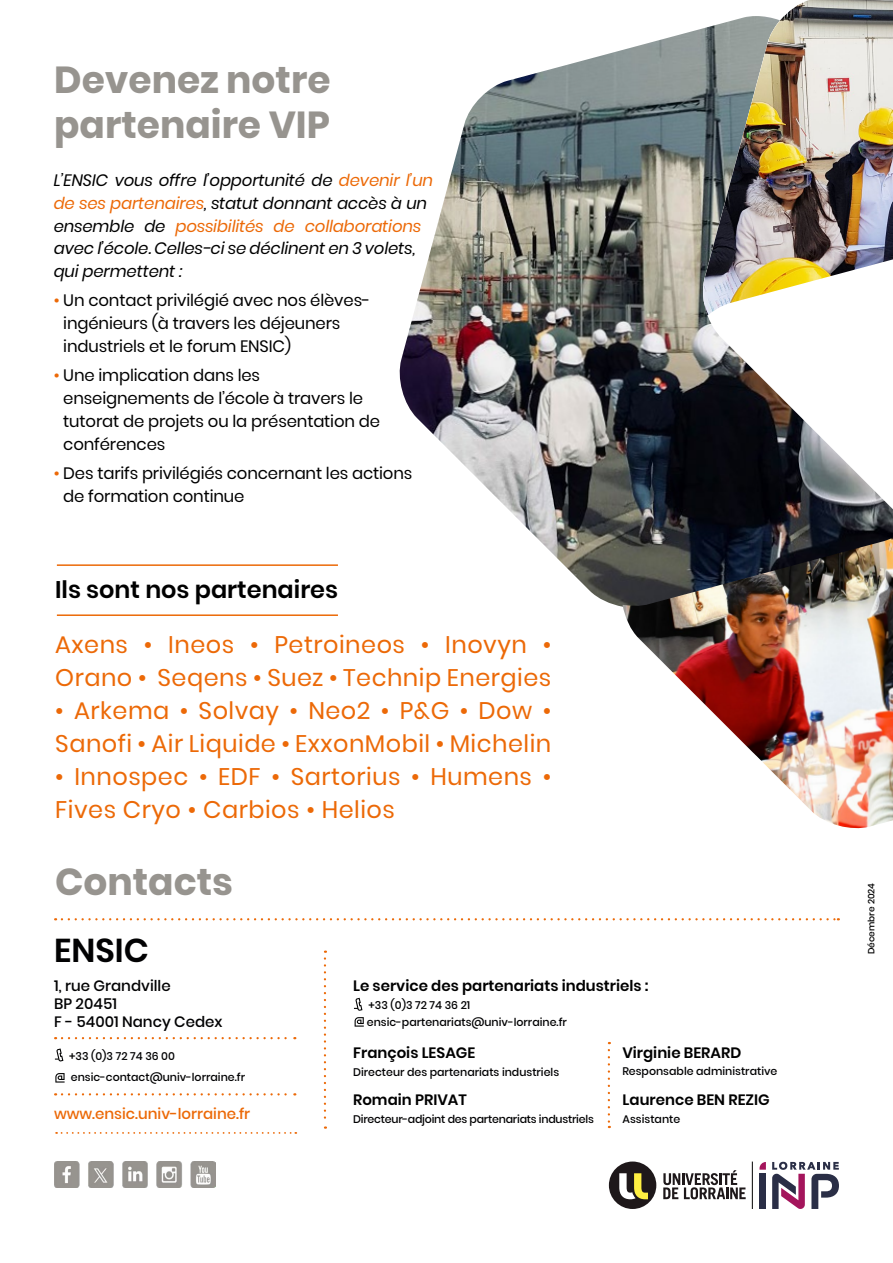
<style>
.page{position:relative;width:893px;height:1263px;background:#fff}
.page>*{position:absolute;margin:0;border:0;box-sizing:border-box;transform-origin:0 0}
.t1{font:700 37.5px/45px "Poppins";color:#97948f}
.t2{font:600 33px "Poppins";color:#020203}
.t3{font:24px/33px "Poppins";letter-spacing:.02em;color:#ec6907}
.t4{font:600 24px "Poppins";color:#000}
.t5{font:16.5px/23px "Poppins";letter-spacing:-.01em;color:#000}
.t6{font:italic 16.5px/23px "Poppins";letter-spacing:-.01em;color:#000}
.t7{font:600 15px "Poppins";color:#000}
.t8{font:500 15px/18px "Poppins";color:#020203}
.t9{font:500 15px "Poppins";color:#ec6907}
.t10{font:500 10.95px/17.4px "Poppins";color:#020203}
.t11{font:500 10.95px "Poppins";letter-spacing:-.02em;color:#020203}
.t12{font:500 9px "Poppins";color:#000}
.s1{color:#ec6907}
</style>
<div class="page">
<svg style="left:62px;top:1037px;width:233px;height:2px"></svg>
<svg style="left:62px;top:1093px;width:233px;height:2px"></svg>
<svg style="left:55px;top:1073px;width:10px;height:9px"></svg>
<svg style="left:55px;top:1048px;width:8px;height:13px"></svg>
<svg style="left:62px;top:918px;width:777px;height:2px"></svg>
<svg style="left:324px;top:950px;width:2px;height:179px"></svg>
<img style="left:54px;top:1162px;width:162px;height:25px">
<svg style="left:56px;top:1132px;width:240px;height:2px"></svg>
<svg style="left:608px;top:1050px;width:2px;height:78px"></svg>
<div style="left:759px;top:1174px;width:7px;height:35px;background:#2a2e46"></div>
<svg style="left:759px;top:1162px;width:7px;height:8px"></svg>
<svg style="left:772px;top:1161px;width:67px;height:48px"></svg>
<hr style="left:752px;top:1161px;width:1px;height:48px;background:#000">
<svg style="left:663px;top:1170px;width:83px;height:29px"></svg>
<div style="left:609px;top:1161px;width:47px;height:48px;background:#1e181a;border-radius:50%"></div>
<svg style="left:619px;top:1173px;width:29px;height:26px"></svg>
<svg style="left:355px;top:1017px;width:9px;height:9px"></svg>
<svg style="left:354px;top:998px;width:8px;height:13px"></svg>
<hr style="left:57px;top:614px;width:281px;height:2px;background:#ec6907">
<hr style="left:57px;top:564px;width:281px;height:2px;background:#ec6907">
<img style="left:399px;top:28px;width:494px;height:579px">
<img style="left:622px;top:537px;width:271px;height:292px">
<svg style="left:702px;top:315px;width:191px;height:135px"></svg>
<img style="left:702px;top:0;width:191px;height:315px">
<h1 class="t1" style="left:54px;top:58px;width:278px">Devenez notre partenaire VIP</h1>
<p class="t6" style="left:54px;top:168px;width:381px">L’ENSIC vous offre l’opportunité de <span class="s1">devenir l’un de ses partenaires</span>, statut donnant accès à un ensemble de <span class="s1">possibilités de collaborations </span>avec l’école. Celles-ci se déclinent en 3 volets, qui permettent :</p>
<p class="t5" style="left:63px;top:289px;width:309px;text-indent:-10px"><span class="s1">•</span> Un contact privilégié avec nos élèves&shy;ingénieurs (à travers les déjeuners industriels et le forum ENSIC)</p>
<p class="t5" style="left:63px;top:364px;width:318px;text-indent:-10px"><span class="s1">•</span> Une implication dans les enseignements de l’école à travers le tutorat de projets ou la présentation de conférences</p>
<p class="t5" style="left:63px;top:461px;width:350px;text-indent:-10px"><span class="s1">•</span> Des tarifs privilégiés concernant les actions de formation continue</p>
<h3 class="t4" style="left:55px;top:576px;width:284px">Ils sont nos partenaires</h3>
<h3 class="t3" style="left:55px;top:628px;width:498px">Axens • Ineos • Petroineos • Inovyn •<br>Orano • Seqens • Suez • Technip Energies</h3>
<h3 class="t3" style="left:55px;top:694px;width:498px">• Arkema • Solvay • Neo2 • P&amp;G • Dow •<br>Sanofi • Air Liquide • ExxonMobil • Michelin</h3>
<h3 class="t3" style="left:55px;top:760px;width:497px">• Innospec • EDF • Sartorius • Humens •<br>Fives Cryo • Carbios • Helios</h3>
<h1 class="t1" style="left:55px;top:860px;width:179px">Contacts</h1>
<h2 class="t2" style="left:54px;top:931px;width:96px">ENSIC</h2>
<p class="t8" style="left:54px;top:977px;width:170px">1, rue Grandville<br>BP 20451<br>F - 54001 Nancy Cedex</p>
<p class="t10" style="left:69px;top:1047px;width:107px">+33 (0)3 72 74 36 00</p>
<p class="t10" style="left:71px;top:1069px;width:176px">ensic-contact@univ-lorraine.fr</p>
<p class="t9" style="left:54px;top:1104px;width:198px">www.ensic.univ-lorraine.fr</p>
<p class="t7" style="left:353px;top:977px;width:297px">Le service des partenariats industriels :</p>
<p class="t10" style="left:367px;top:996px;width:202px">+33 (0)3 72 74 36 21 ensic-partenariats@univ-lorraine.fr</p>
<p class="t7" style="left:353px;top:1044px;width:124px">François LESAGE</p>
<p class="t10" style="left:353px;top:1063px;width:208px">Directeur des partenariats industriels</p>
<p class="t7" style="left:353px;top:1091px;width:115px">Romain PRIVAT</p>
<p class="t11" style="left:353px;top:1112px;width:242px">Directeur-adjoint des partenariats industriels</p>
<p class="t7" style="left:622px;top:1044px;width:120px">Virginie BERARD</p>
<p class="t10" style="left:622px;top:1063px;width:157px">Responsable administrative</p>
<p class="t7" style="left:623px;top:1091px;width:149px">Laurence BEN REZIG</p>
<p class="t10" style="left:623px;top:1110px;width:59px">Assistante</p>
<p class="t12" style="left:866px;top:954px;width:73px;rotate:-90deg">Décembre 2024</p>
</div>
